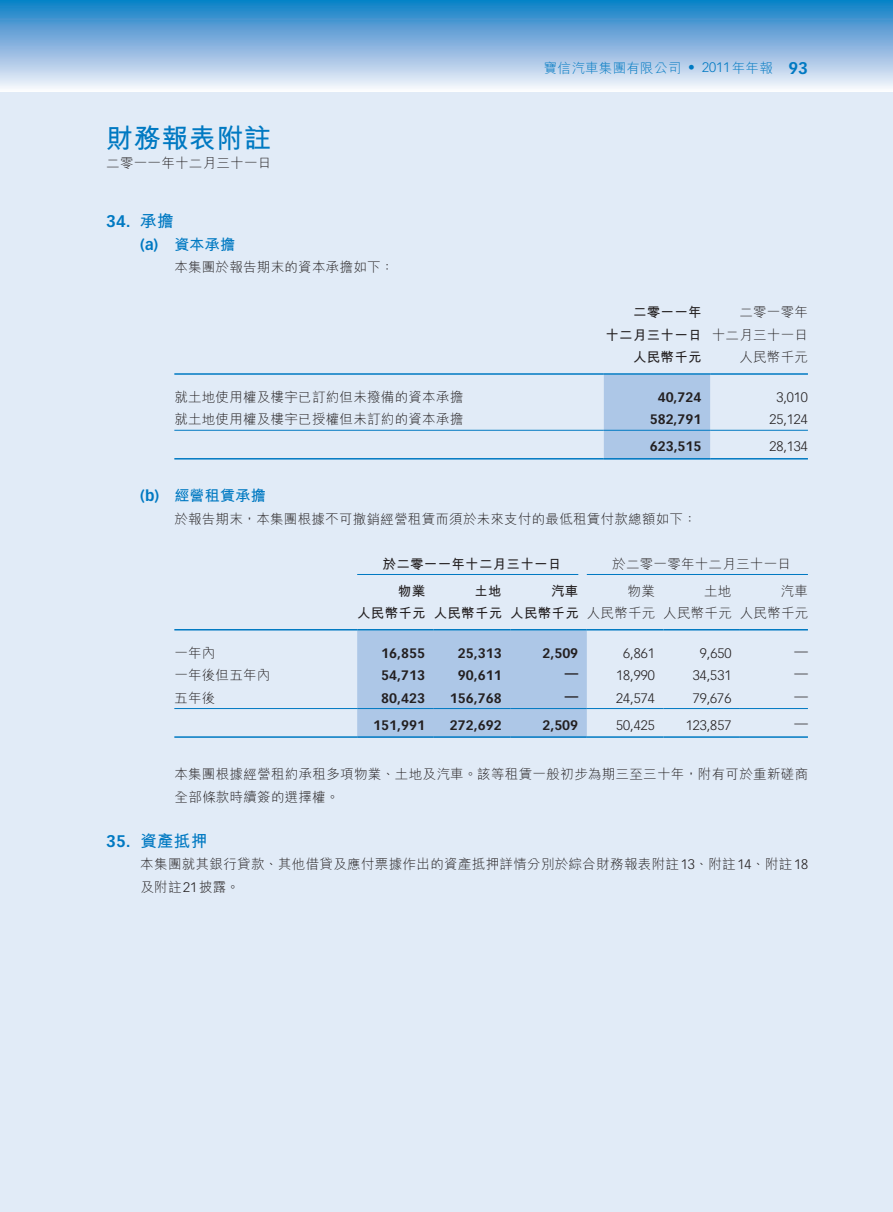
<style>
.page{position:relative;width:893px;height:1212px;background:#e1ebf7}
.page>*{position:absolute;margin:0;border:0;box-sizing:border-box;transform-origin:0 0}
.t1{font:700 27px "M Hei HK";letter-spacing:.02em;color:#0079c2}
.t2{font:700 16.5px "Vectora LT Std";color:#0079c2}
.t3{font:700 16.5px "M Hei HK";color:#0079c2}
.t4{font:700 15px "M Hei HK";letter-spacing:.02em;color:#0079c2}
.t5{font:300 13.5px/22.5px "M Hei HK";letter-spacing:.02em;color:#231f20}
.t6{font:700 13.5px "Vectora LT Std";color:#231f20}
.t7{font:300 13.5px "Vectora LT Std";color:#231f20}
.t8{font:700 13.5px "M Hei HK";letter-spacing:.02em;color:#231f20}
.t9{font:300 13.5px "M Hei HK";letter-spacing:.02em;color:#0079c2}
.s1{font-family:"M Hei HK"}
.s2{font-family:"Vectora LT Std"}
.s3{font-weight:300}
.s4{font-weight:700}
</style>
<div class="page">
<div style="left:0;top:0;width:893px;height:91px;background:linear-gradient(to bottom,#107bc4,#fcf3fb)"></div>
<div style="left:604px;top:375px;width:106px;height:83px;background:#adc7e7"></div>
<hr style="left:174px;top:373px;width:430px;height:2px;background:#0079c2">
<hr style="left:604px;top:373px;width:106px;height:2px;background:#0079c2">
<hr style="left:710px;top:373px;width:98px;height:2px;background:#0079c2">
<hr style="left:174px;top:430px;width:430px;height:1px;background:#0079c2">
<hr style="left:604px;top:430px;width:106px;height:1px;background:#0079c2">
<hr style="left:710px;top:430px;width:98px;height:1px;background:#0079c2">
<hr style="left:174px;top:458px;width:430px;height:1px;background:#0079c2">
<hr style="left:604px;top:458px;width:106px;height:1px;background:#0079c2">
<hr style="left:710px;top:458px;width:98px;height:1px;background:#0079c2">
<div style="left:357px;top:630px;width:230px;height:106px;background:#adc7e7"></div>
<hr style="left:357px;top:574px;width:221px;height:1px;background:#0079c2">
<hr style="left:587px;top:574px;width:221px;height:1px;background:#0079c2">
<hr style="left:174px;top:629px;width:183px;height:1px;background:#0079c2">
<hr style="left:357px;top:629px;width:77px;height:1px;background:#0079c2">
<hr style="left:434px;top:629px;width:76px;height:1px;background:#0079c2">
<hr style="left:510px;top:629px;width:77px;height:1px;background:#0079c2">
<hr style="left:587px;top:629px;width:76px;height:1px;background:#0079c2">
<hr style="left:663px;top:629px;width:77px;height:1px;background:#0079c2">
<hr style="left:740px;top:629px;width:68px;height:1px;background:#0079c2">
<hr style="left:174px;top:708px;width:183px;height:1px;background:#0079c2">
<hr style="left:357px;top:708px;width:77px;height:1px;background:#0079c2">
<hr style="left:434px;top:708px;width:76px;height:1px;background:#0079c2">
<hr style="left:510px;top:708px;width:77px;height:1px;background:#0079c2">
<hr style="left:587px;top:708px;width:76px;height:1px;background:#0079c2">
<hr style="left:663px;top:708px;width:77px;height:1px;background:#0079c2">
<hr style="left:740px;top:708px;width:68px;height:1px;background:#0079c2">
<hr style="left:174px;top:736px;width:183px;height:2px;background:#0079c2">
<hr style="left:357px;top:736px;width:77px;height:2px;background:#0079c2">
<hr style="left:434px;top:736px;width:76px;height:2px;background:#0079c2">
<hr style="left:510px;top:736px;width:77px;height:2px;background:#0079c2">
<hr style="left:587px;top:736px;width:76px;height:2px;background:#0079c2">
<hr style="left:663px;top:736px;width:77px;height:2px;background:#0079c2">
<hr style="left:740px;top:736px;width:68px;height:2px;background:#0079c2">
<h1 class="t1" style="left:106px;top:118px;width:166px">財務報表附註</h1>
<p class="t5" style="left:106px;top:152px;width:166px">二零一一年十二月三十一日</p>
<p class="t2" style="left:106px;top:211px;width:69px">34. <span class="s1">承擔</span></p>
<p class="t4" style="left:140px;top:233px;width:96px"><span class="s2">(a)</span> 資本承擔</p>
<p class="t5" style="left:174px;top:256px;width:221px">本集團於報告期末的資本承擔如下：</p>
<p class="t9" style="left:544px;top:61px;width:231px">寶信汽車集團有限公司 <span class="s2">• 2011</span>年年報</p>
<p class="t2" style="left:788px;top:58px;width:21px">93</p>
<p class="t8" style="left:633px;top:303px;width:70px">二零一一年</p>
<p class="t5" style="left:739px;top:301px;width:70px">二零一零年</p>
<p class="t8" style="left:605px;top:325px;width:204px">十二月三十一日 <span class="s3">十二月三十一日</span></p>
<p class="t8" style="left:633px;top:348px;width:70px">人民幣千元</p>
<p class="t5" style="left:739px;top:346px;width:70px">人民幣千元</p>
<p class="t5" style="left:174px;top:385px;width:290px">就土地使用權及樓宇已訂約但未撥備的資本承擔</p>
<p class="t6" style="left:658px;top:389px;width:45px">40,724</p>
<p class="t7" style="left:776px;top:389px;width:33px">3,010</p>
<p class="t5" style="left:174px;top:408px;width:290px">就土地使用權及樓宇已授權但未訂約的資本承擔</p>
<p class="t6" style="left:650px;top:411px;width:53px">582,791</p>
<p class="t7" style="left:769px;top:412px;width:40px">25,124</p>
<p class="t6" style="left:650px;top:438px;width:53px">623,515</p>
<p class="t7" style="left:769px;top:439px;width:40px">28,134</p>
<p class="t4" style="left:140px;top:485px;width:127px"><span class="s2">(b)</span> 經營租賃承擔</p>
<p class="t5" style="left:174px;top:507px;width:524px">於報告期末，本集團根據不可撤銷經營租賃而須於未來支付的最低租賃付款總額如下：</p>
<p class="t8" style="left:383px;top:554px;width:180px">於二零一一年十二月三十一日</p>
<p class="t5" style="left:612px;top:552px;width:180px">於二零一零年十二月三十一日</p>
<p class="t8" style="left:398px;top:581px;width:29px">物業</p>
<p class="t8" style="left:474px;top:581px;width:29px">土地</p>
<p class="t8" style="left:551px;top:581px;width:29px">汽車</p>
<p class="t5" style="left:628px;top:579px;width:29px">物業</p>
<p class="t5" style="left:704px;top:579px;width:29px">土地</p>
<p class="t5" style="left:357px;top:579px;width:453px;text-align:right">汽車<br><span class="s4">人民幣千元人民幣千元人民幣千元</span>人民幣千元人民幣千元人民幣千元</p>
<p class="t5" style="left:174px;top:641px;width:43px">一年內</p>
<p class="t6" style="left:381px;top:645px;width:45px">16,855</p>
<p class="t6" style="left:458px;top:645px;width:45px">25,313</p>
<p class="t6" style="left:542px;top:645px;width:37px">2,509</p>
<p class="t7" style="left:623px;top:645px;width:33px">6,861</p>
<p class="t7" style="left:700px;top:645px;width:33px">9,650</p>
<p class="t7" style="left:794px;top:643px;width:15px">—</p>
<p class="t5" style="left:174px;top:664px;width:98px">一年後但五年內</p>
<p class="t6" style="left:381px;top:667px;width:45px">54,713</p>
<p class="t6" style="left:458px;top:667px;width:45px">90,611</p>
<p class="t6" style="left:565px;top:665px;width:15px">—</p>
<p class="t7" style="left:616px;top:667px;width:40px">18,990</p>
<p class="t7" style="left:693px;top:667px;width:40px">34,531</p>
<p class="t7" style="left:794px;top:665px;width:15px">—</p>
<p class="t5" style="left:174px;top:686px;width:43px">五年後</p>
<p class="t6" style="left:381px;top:690px;width:45px">80,423</p>
<p class="t6" style="left:450px;top:690px;width:53px">156,768</p>
<p class="t6" style="left:565px;top:688px;width:15px">—</p>
<p class="t7" style="left:616px;top:690px;width:40px">24,574</p>
<p class="t7" style="left:693px;top:690px;width:40px">79,676</p>
<p class="t7" style="left:794px;top:688px;width:15px">—</p>
<p class="t6" style="left:373px;top:717px;width:53px">151,991</p>
<p class="t6" style="left:450px;top:717px;width:53px">272,692</p>
<p class="t6" style="left:542px;top:717px;width:37px">2,509</p>
<p class="t7" style="left:616px;top:717px;width:40px">50,425</p>
<p class="t7" style="left:686px;top:717px;width:47px">123,857</p>
<p class="t7" style="left:794px;top:715px;width:15px">—</p>
<p class="t5" style="left:174px;top:763px;width:635px">本集團根據經營租約承租多項物業、土地及汽車。該等租賃一般初步為期三至三十年，附有可於重新磋商全部條款時續簽的選擇權。</p>
<p class="t3" style="left:106px;top:829px;width:103px"><span class="s2">35.</span> 資產抵押</p>
<p class="t5" style="left:140px;top:853px;width:669px">本集團就其銀行貸款、其他借貸及應付票據作出的資產抵押詳情分別於綜合財務報表附註<span class="s2">13</span>、附註<span class="s2">14</span>、附註<span class="s2">18</span>及附註<span class="s2">21</span>披露。</p>
</div>
